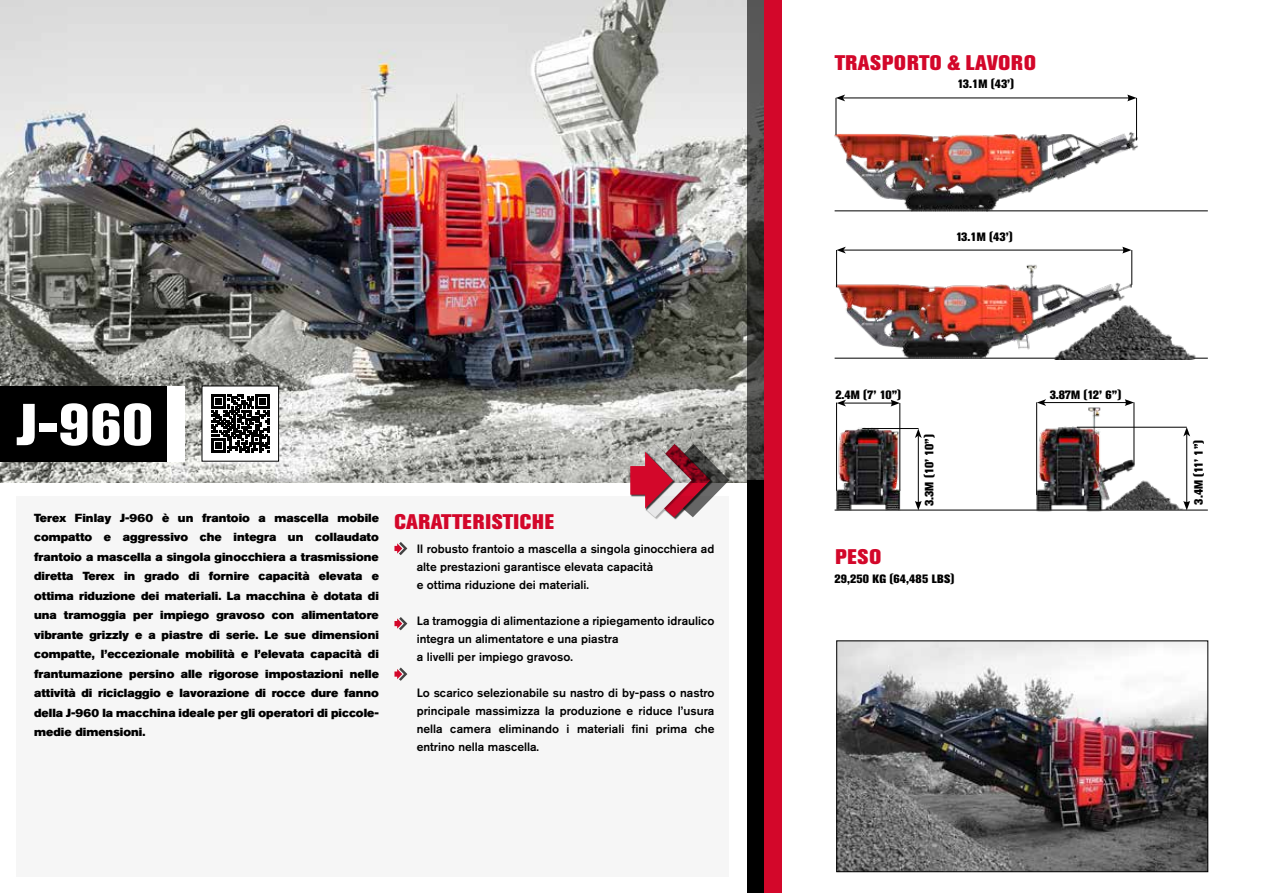
<style>
.page{position:relative;width:1263px;height:893px;background:#fff}
.page>*{position:absolute;margin:0;border:0;box-sizing:border-box;transform-origin:0 0}
.t1{font:800 58.5px "Akzidenz Grotesk Pro";color:#fff}
.t2{font:800 21px "Akzidenz Grotesk Pro";letter-spacing:.03em;color:#d3072a}
.t3{font:500 12px/18px "Akzidenz Grotesk Pro";color:#000}
.t4{font:800 12px "Akzidenz Grotesk Pro";color:#000}
.t5{font:800 12px "Akzidenz Grotesk Pro";letter-spacing:.02em;color:#000}
.t6{font:11.7px/19.5px "Akzidenz Grotesk Pro Super";color:#000;text-align:justify}
</style>
<div class="page">
<div style="left:17px;top:496px;width:712px;height:381px;background:#f6f6f6"></div>
<img style="left:838px;top:643px;width:368px;height:227px">
<div style="left:836px;top:641px;width:372px;height:231px;border:1px solid #000"></div>
<img style="left:0;top:0;width:765px;height:483px">
<img style="left:834px;top:121px;width:305px;height:91px">
<img style="left:834px;top:256px;width:203px;height:103px">
<img style="left:834px;top:418px;width:73px;height:93px">
<img style="left:1022px;top:403px;width:112px;height:109px">
<hr style="left:835px;top:211px;width:373px;height:1px;background:#000">
<hr style="left:835px;top:358px;width:373px;height:1px;background:#000">
<hr style="left:835px;top:510px;width:373px;height:1px;background:#000">
<hr style="left:844px;top:403px;width:49px;height:1px;background:#000">
<svg style="left:837px;top:400px;width:9px;height:6px"></svg>
<svg style="left:891px;top:400px;width:9px;height:6px"></svg>
<hr style="left:836px;top:403px;width:1px;height:88px;background:#000">
<hr style="left:899px;top:403px;width:1px;height:88px;background:#000">
<hr style="left:862px;top:428px;width:56px;height:1px;background:#000">
<img style="left:1022px;top:275px;width:186px;height:85px">
<img style="left:1085px;top:463px;width:108px;height:47px">
<hr style="left:1044px;top:402px;width:83px;height:1px;background:#000">
<svg style="left:1037px;top:399px;width:9px;height:7px"></svg>
<svg style="left:1125px;top:399px;width:9px;height:7px"></svg>
<hr style="left:1036px;top:402px;width:1px;height:93px;background:#000">
<hr style="left:1134px;top:402px;width:1px;height:63px;background:#000">
<hr style="left:1077px;top:427px;width:110px;height:1px;background:#000">
<hr style="left:1136px;top:98px;width:1px;height:42px;background:#000">
<hr style="left:843px;top:98px;width:287px;height:1px;background:#000">
<svg style="left:836px;top:95px;width:9px;height:6px"></svg>
<svg style="left:1127px;top:95px;width:10px;height:6px"></svg>
<hr style="left:836px;top:98px;width:1px;height:37px;background:#000">
<hr style="left:1131px;top:250px;width:1px;height:35px;background:#000">
<hr style="left:843px;top:250px;width:282px;height:1px;background:#000">
<svg style="left:837px;top:247px;width:9px;height:6px"></svg>
<svg style="left:1122px;top:247px;width:10px;height:6px"></svg>
<hr style="left:836px;top:250px;width:1px;height:37px;background:#000">
<hr style="left:918px;top:436px;width:1px;height:67px;background:#000">
<svg style="left:915px;top:429px;width:7px;height:9px"></svg>
<svg style="left:915px;top:501px;width:7px;height:9px"></svg>
<hr style="left:1186px;top:434px;width:1px;height:69px;background:#000">
<svg style="left:1183px;top:427px;width:7px;height:9px"></svg>
<svg style="left:1183px;top:501px;width:7px;height:9px"></svg>
<svg style="left:747px;top:0;width:17px;height:480px;background:#454644"></svg>
<div style="left:747px;top:480px;width:17px;height:413px;background:#000"></div>
<div style="left:765px;top:0;width:17px;height:893px;background:#d3072a"></div>
<div style="left:202px;top:386px;width:77px;height:75px;background:#fff"></div>
<svg style="left:211px;top:394px;width:58px;height:59px"></svg>
<div style="left:0;top:386px;width:173px;height:76px;background:#000"></div>
<div style="left:168px;top:386px;width:17px;height:76px;background:#fff"></div>
<svg style="left:394px;top:542px;width:13px;height:13px"></svg>
<svg style="left:394px;top:617px;width:13px;height:13px"></svg>
<svg style="left:394px;top:667px;width:13px;height:14px"></svg>
<div style="left:645px;top:444px;width:48px;height:75px;background:#000;opacity:.75"></div>
<svg style="left:630px;top:444px;width:99px;height:73px"></svg>
<h1 class="t1" style="left:16px;top:387px;width:138px">J-960</h1>
<p class="t6" style="left:34px;top:508px;width:346px">Terex Finlay J-960 è un frantoio a mascella mobile compatto e aggressivo che integra un collaudato frantoio a mascella a singola ginocchiera a trasmissione diretta Terex in grado di fornire capacità elevata e ottima riduzione dei materiali. La macchina è dotata di una tramoggia per impiego gravoso con alimentatore vibrante grizzly e a piastre di serie. Le sue dimensioni compatte, l’eccezionale mobilità e l’elevata capacità di frantumazione persino alle rigorose impostazioni nelle attività di riciclaggio e lavorazione di rocce dure fanno della J-960 la macchina ideale per gli operatori di piccole&shy;medie dimensioni.</p>
<h2 class="t2" style="left:394px;top:508px;width:161px">CARATTERISTICHE</h2>
<p class="t3" style="left:417px;top:540px;width:299px">Il robusto frantoio a mascella a singola ginocchiera ad alte prestazioni garantisce elevata capacità<br>e ottima riduzione dei materiali.</p>
<p class="t3" style="left:417px;top:612px;width:299px">La tramoggia di alimentazione a ripiegamento idraulico integra un alimentatore e una piastra<br>a livelli per impiego gravoso.</p>
<p class="t3" style="left:417px;top:684px;width:299px;text-align:justify">Lo scarico selezionabile su nastro di by-pass o nastro principale massimizza la produzione e riduce l’usura nella camera eliminando i materiali fini prima che entrino nella mascella.</p>
<h2 class="t2" style="left:835px;top:49px;width:203px">TRASPORTO &amp; LAVORO</h2>
<p class="t4" style="left:958px;top:77px;width:58px">13.1M (43’)</p>
<p class="t4" style="left:956px;top:229px;width:58px">13.1M (43’)</p>
<p class="t4" style="left:835px;top:387px;width:67px">2.4M (7’ 10”)</p>
<h2 class="t2" style="left:836px;top:543px;width:47px">PESO</h2>
<p class="t4" style="left:922px;top:506px;width:73px;rotate:-90deg">3.3M (10’ 10”)</p>
<p class="t5" style="left:835px;top:571px;width:121px">29,250 KG (64,485 LBS)</p>
<p class="t4" style="left:1050px;top:387px;width:73px">3.87M (12’ 6”)</p>
<p class="t4" style="left:1191px;top:505px;width:66px;rotate:-90deg">3.4M (11’ 1”)</p>
</div>
